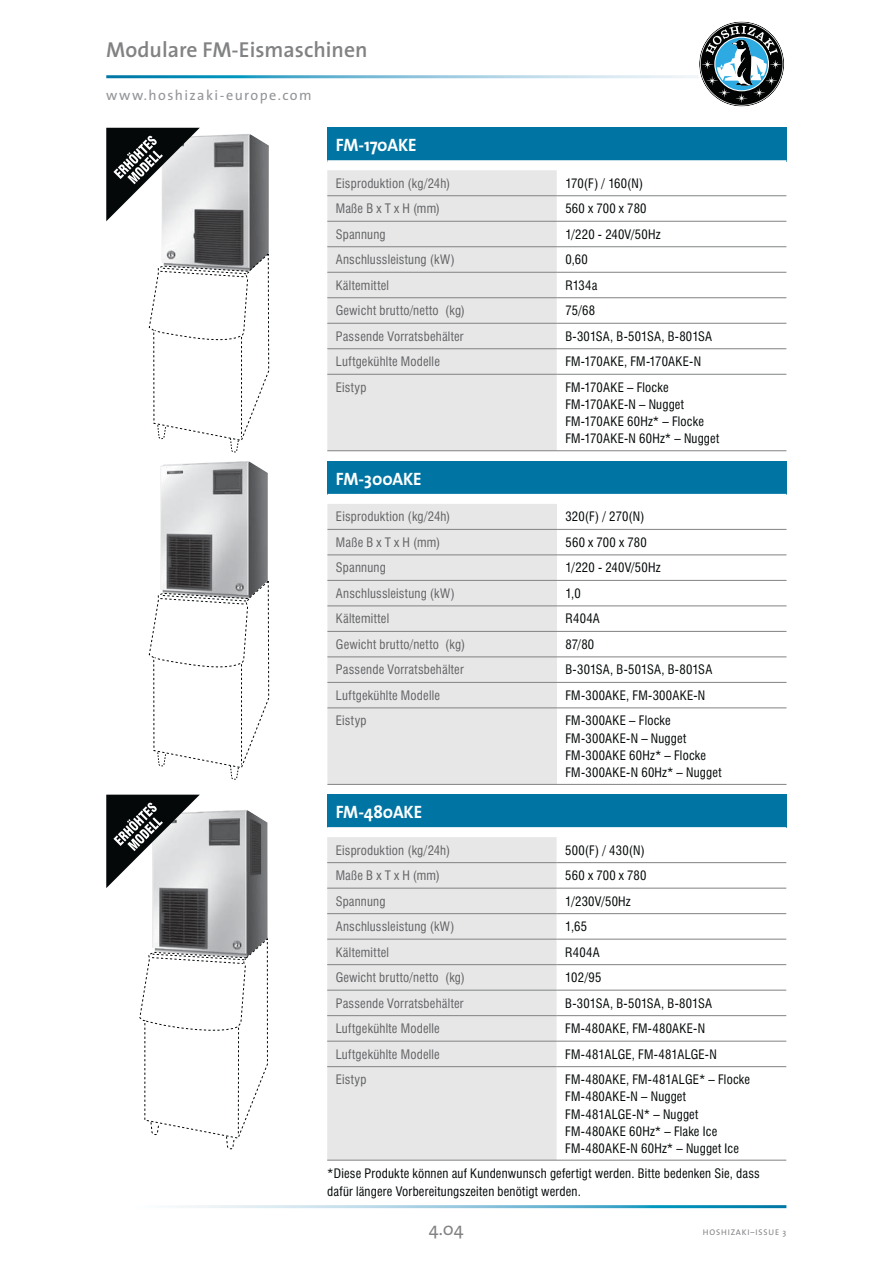
<style>
.page{position:relative;width:893px;height:1263px;background:#fff}
.page>*{position:absolute;margin:0;border:0;box-sizing:border-box;transform-origin:0 0}
.t1{font:600 21.75px "The Sans";color:#818284}
.t2{font:700 18px "The Sans";letter-spacing:-.005em;color:#fff;scale:.95 1}
.t3{font:18px "The Sans";color:#818284}
.t4{font:14.25px "The Sans";letter-spacing:.1em;color:#939598}
.t5{font:condensed 12.75px/17.2px "Swiss 721 BT";letter-spacing:.015em;color:#040809}
.t6{font:condensed 12.75px "Swiss 721 BT";letter-spacing:.015em;color:#626366}
.t7{font:8.25px "The Sans";letter-spacing:.1em;color:#818284}
</style>
<div class="page">
<svg style="left:701px;top:23px;width:81px;height:82px"></svg>
<div style="left:697px;top:19px;width:89px;height:90px;border:2px solid #fff;border-radius:50%"></div>
<div style="left:327px;top:128px;width:459px;height:34px;background:#0075a3"></div>
<div style="left:327px;top:170px;width:230px;height:280px;background:#e7e7e7"></div>
<svg style="left:557px;top:196px;width:229px;height:178px"></svg>
<hr style="left:557px;top:195px;width:229px;height:1px;background:#818284">
<hr style="left:557px;top:221px;width:229px;height:1px;background:#818284">
<hr style="left:557px;top:246px;width:229px;height:1px;background:#818284">
<hr style="left:557px;top:272px;width:229px;height:1px;background:#818284">
<hr style="left:557px;top:297px;width:229px;height:1px;background:#818284">
<hr style="left:557px;top:323px;width:229px;height:1px;background:#818284">
<hr style="left:557px;top:348px;width:229px;height:1px;background:#818284">
<hr style="left:327px;top:348px;width:230px;height:1px;background:#818284">
<hr style="left:327px;top:374px;width:230px;height:1px;background:#818284">
<hr style="left:327px;top:160px;width:459px;height:3px;background:#fff">
<hr style="left:327px;top:195px;width:230px;height:1px;background:#818284">
<hr style="left:327px;top:297px;width:230px;height:1px;background:#818284">
<hr style="left:327px;top:323px;width:230px;height:1px;background:#818284">
<hr style="left:557px;top:374px;width:229px;height:1px;background:#818284">
<hr style="left:327px;top:450px;width:459px;height:1px;background:#818284">
<hr style="left:327px;top:221px;width:230px;height:1px;background:#818284">
<hr style="left:327px;top:246px;width:230px;height:1px;background:#818284">
<hr style="left:327px;top:272px;width:230px;height:1px;background:#818284">
<div style="left:327px;top:461px;width:459px;height:34px;background:#0075a3"></div>
<div style="left:327px;top:504px;width:230px;height:280px;background:#e7e7e7"></div>
<svg style="left:557px;top:528px;width:229px;height:256px"></svg>
<hr style="left:557px;top:529px;width:229px;height:1px;background:#818284">
<hr style="left:557px;top:555px;width:229px;height:1px;background:#818284">
<hr style="left:557px;top:580px;width:229px;height:1px;background:#818284">
<hr style="left:557px;top:606px;width:229px;height:1px;background:#818284">
<hr style="left:557px;top:631px;width:229px;height:1px;background:#818284">
<hr style="left:557px;top:657px;width:229px;height:1px;background:#818284">
<hr style="left:557px;top:682px;width:229px;height:1px;background:#818284">
<hr style="left:557px;top:708px;width:229px;height:1px;background:#818284">
<hr style="left:327px;top:682px;width:230px;height:1px;background:#818284">
<hr style="left:327px;top:708px;width:230px;height:1px;background:#818284">
<hr style="left:327px;top:529px;width:230px;height:1px;background:#818284">
<hr style="left:327px;top:631px;width:230px;height:1px;background:#818284">
<hr style="left:327px;top:657px;width:230px;height:1px;background:#818284">
<hr style="left:327px;top:494px;width:459px;height:3px;background:#fff">
<hr style="left:327px;top:555px;width:230px;height:1px;background:#818284">
<hr style="left:327px;top:580px;width:230px;height:1px;background:#818284">
<hr style="left:327px;top:606px;width:230px;height:1px;background:#818284">
<hr style="left:327px;top:784px;width:459px;height:1px;background:#818284">
<div style="left:327px;top:795px;width:459px;height:34px;background:#0075a3"></div>
<div style="left:327px;top:837px;width:230px;height:323px;background:#e7e7e7"></div>
<svg style="left:557px;top:863px;width:229px;height:297px"></svg>
<hr style="left:557px;top:862px;width:229px;height:1px;background:#818284">
<hr style="left:557px;top:888px;width:229px;height:1px;background:#818284">
<hr style="left:557px;top:913px;width:229px;height:1px;background:#818284">
<hr style="left:557px;top:939px;width:229px;height:1px;background:#818284">
<hr style="left:557px;top:964px;width:229px;height:1px;background:#818284">
<hr style="left:557px;top:990px;width:229px;height:1px;background:#818284">
<hr style="left:557px;top:1015px;width:229px;height:1px;background:#818284">
<hr style="left:557px;top:1041px;width:229px;height:1px;background:#818284">
<hr style="left:557px;top:1066px;width:229px;height:1px;background:#818284">
<hr style="left:327px;top:827px;width:459px;height:3px;background:#fff">
<hr style="left:327px;top:862px;width:230px;height:1px;background:#818284">
<hr style="left:327px;top:964px;width:230px;height:1px;background:#818284">
<hr style="left:327px;top:1015px;width:230px;height:1px;background:#818284">
<hr style="left:327px;top:990px;width:230px;height:1px;background:#818284">
<hr style="left:327px;top:1041px;width:230px;height:1px;background:#818284">
<hr style="left:327px;top:1066px;width:230px;height:1px;background:#818284">
<hr style="left:327px;top:1160px;width:459px;height:1px;background:#818284">
<hr style="left:327px;top:888px;width:230px;height:1px;background:#818284">
<hr style="left:327px;top:913px;width:230px;height:1px;background:#818284">
<hr style="left:327px;top:939px;width:230px;height:1px;background:#818284">
<img style="left:160px;top:465px;width:108px;height:115px">
<img style="left:162px;top:134px;width:107px;height:119px">
<img style="left:153px;top:888px;width:115px;height:49px">
<svg style="left:149px;top:253px;width:120px;height:212px"></svg>
<svg style="left:139px;top:937px;width:129px;height:213px"></svg>
<svg style="left:106px;top:128px;width:94px;height:93px"></svg>
<svg style="left:106px;top:580px;width:163px;height:308px"></svg>
<h1 class="t1" style="left:106px;top:42px;width:263px">Modulare FM-Eismaschinen</h1>
<p class="t4" style="left:106px;top:90px;width:207px">www.hoshizaki-europe.com</p>
<h2 class="t2" style="left:336px;top:137px;width:87px">FM-170AKE</h2>
<p class="t6" style="left:336px;top:178px;width:116px">Eisproduktion (kg/24h)</p>
<p class="t5" style="left:565px;top:175px;width:79px">170(F) / 160(N)</p>
<p class="t6" style="left:336px;top:203px;width:106px">Maße B x T x H (mm)</p>
<p class="t5" style="left:565px;top:201px;width:83px">560 x 700 x 780</p>
<p class="t6" style="left:336px;top:229px;width:51px">Spannung</p>
<p class="t5" style="left:565px;top:226px;width:97px">1/220 - 240V/50Hz</p>
<p class="t6" style="left:336px;top:254px;width:120px">Anschlussleistung (kW)</p>
<p class="t5" style="left:565px;top:252px;width:24px">0,60</p>
<p class="t6" style="left:336px;top:280px;width:55px">Kältemittel</p>
<p class="t5" style="left:565px;top:277px;width:34px">R134a</p>
<p class="t6" style="left:336px;top:305px;width:131px">Gewicht brutto/netto (kg)</p>
<p class="t5" style="left:565px;top:303px;width:31px">75/68</p>
<p class="t6" style="left:336px;top:331px;width:129px">Passende Vorratsbehälter</p>
<p class="t5" style="left:565px;top:328px;width:148px">B-301SA, B-501SA, B-801SA</p>
<p class="t6" style="left:336px;top:356px;width:106px">Luftgekühlte Modelle</p>
<p class="t5" style="left:565px;top:354px;width:137px">FM-170AKE, FM-170AKE-N</p>
<p class="t6" style="left:336px;top:382px;width:32px">Eistyp</p>
<p class="t5" style="left:565px;top:379px;width:155px">FM-170AKE – Flocke<br>FM-170AKE-N – Nugget<br>FM-170AKE 60Hz* – Flocke<br>FM-170AKE-N 60Hz* – Nugget</p>
<h2 class="t2" style="left:336px;top:471px;width:92px">FM-300AKE</h2>
<p class="t6" style="left:336px;top:511px;width:116px">Eisproduktion (kg/24h)</p>
<p class="t5" style="left:565px;top:509px;width:81px">320(F) / 270(N)</p>
<p class="t6" style="left:336px;top:537px;width:106px">Maße B x T x H (mm)</p>
<p class="t5" style="left:565px;top:534px;width:83px">560 x 700 x 780</p>
<p class="t6" style="left:336px;top:562px;width:51px">Spannung</p>
<p class="t5" style="left:565px;top:560px;width:97px">1/220 - 240V/50Hz</p>
<p class="t6" style="left:336px;top:588px;width:120px">Anschlussleistung (kW)</p>
<p class="t5" style="left:565px;top:585px;width:17px">1,0</p>
<p class="t6" style="left:336px;top:613px;width:55px">Kältemittel</p>
<p class="t5" style="left:565px;top:611px;width:36px">R404A</p>
<p class="t6" style="left:336px;top:639px;width:131px">Gewicht brutto/netto (kg)</p>
<p class="t5" style="left:565px;top:636px;width:30px">87/80</p>
<p class="t6" style="left:336px;top:664px;width:129px">Passende Vorratsbehälter</p>
<p class="t5" style="left:565px;top:662px;width:148px">B-301SA, B-501SA, B-801SA</p>
<p class="t6" style="left:336px;top:690px;width:106px">Luftgekühlte Modelle</p>
<p class="t5" style="left:565px;top:687px;width:141px">FM-300AKE, FM-300AKE-N</p>
<p class="t6" style="left:336px;top:715px;width:32px">Eistyp</p>
<p class="t5" style="left:565px;top:713px;width:157px">FM-300AKE – Flocke<br>FM-300AKE-N – Nugget<br>FM-300AKE 60Hz* – Flocke<br>FM-300AKE-N 60Hz* – Nugget</p>
<h2 class="t2" style="left:336px;top:804px;width:93px">FM-480AKE</h2>
<p class="t6" style="left:336px;top:845px;width:116px">Eisproduktion (kg/24h)</p>
<p class="t5" style="left:565px;top:842px;width:81px">500(F) / 430(N)</p>
<p class="t6" style="left:336px;top:870px;width:106px">Maße B x T x H (mm)</p>
<p class="t5" style="left:565px;top:868px;width:83px">560 x 700 x 780</p>
<p class="t6" style="left:336px;top:896px;width:51px">Spannung</p>
<p class="t5" style="left:565px;top:893px;width:67px">1/230V/50Hz</p>
<p class="t6" style="left:336px;top:921px;width:120px">Anschlussleistung (kW)</p>
<p class="t5" style="left:565px;top:919px;width:23px">1,65</p>
<p class="t6" style="left:336px;top:947px;width:55px">Kältemittel</p>
<p class="t5" style="left:565px;top:944px;width:36px">R404A</p>
<p class="t6" style="left:336px;top:972px;width:131px">Gewicht brutto/netto (kg)</p>
<p class="t5" style="left:565px;top:970px;width:38px">102/95</p>
<p class="t6" style="left:336px;top:998px;width:129px">Passende Vorratsbehälter</p>
<p class="t5" style="left:565px;top:995px;width:148px">B-301SA, B-501SA, B-801SA</p>
<p class="t6" style="left:336px;top:1023px;width:106px">Luftgekühlte Modelle</p>
<p class="t5" style="left:565px;top:1021px;width:141px">FM-480AKE, FM-480AKE-N</p>
<p class="t6" style="left:336px;top:1049px;width:106px">Luftgekühlte Modelle</p>
<p class="t5" style="left:565px;top:1046px;width:153px">FM-481ALGE, FM-481ALGE-N</p>
<p class="t6" style="left:336px;top:1074px;width:32px">Eistyp</p>
<p class="t5" style="left:565px;top:1072px;width:186px">FM-480AKE, FM-481ALGE* – Flocke<br>FM-480AKE-N – Nugget<br>FM-481ALGE-N* – Nugget<br>FM-480AKE 60Hz* – Flake Ice<br>FM-480AKE-N 60Hz* – Nugget Ice</p>
<p class="t5" style="left:327px;top:1166px;width:434px">*Diese Produkte können auf Kundenwunsch gefertigt werden. Bitte bedenken Sie, dass dafür längere Vorbereitungszeiten benötigt werden.</p>
<h2 class="t3" style="left:429px;top:1222px;width:36px">4.04</h2>
<p class="t7" style="left:703px;top:1229px;width:85px">HOSHIZAKI–ISSUE 3</p>
</div>
